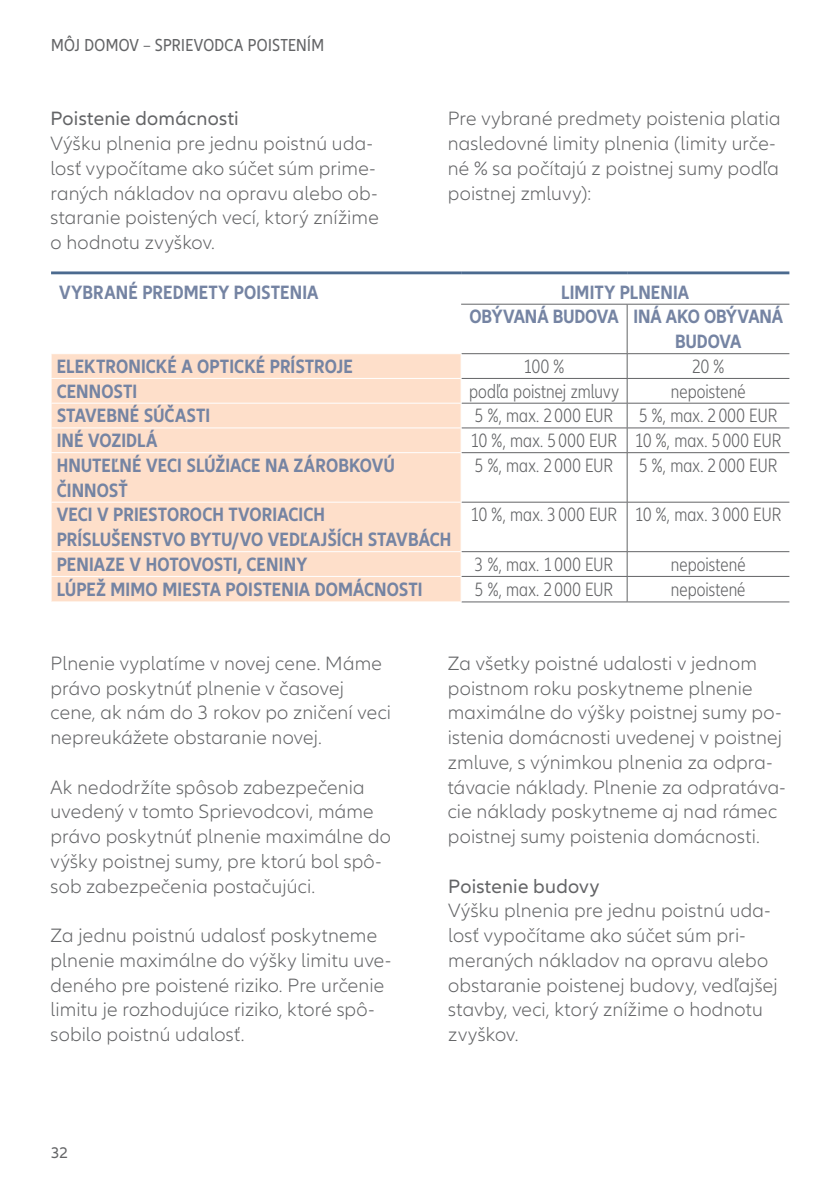
<style>
.page{position:relative;width:840px;height:1191px;background:#fff}
.page>*{position:absolute;margin:0;border:0;box-sizing:border-box;transform-origin:0 0}
.t1{font:300 20px/24.8px "Allianz Neo";letter-spacing:.01em;color:#636466}
.t2{font:700 condensed 20px/24.8px "Allianz Neo";letter-spacing:.005em;color:#7584a3}
.t3{font:300 condensed 20px "Allianz Neo";letter-spacing:.01em;color:#636466}
.t4{font:20px "Allianz Neo";letter-spacing:.01em;color:#636466}
.t5{font:condensed 18px "Allianz Neo";letter-spacing:.02em;color:#636466}
.t6{font:16px "Allianz Neo";color:#636466}
</style>
<div class="page">
<div style="left:52px;top:354px;width:408px;height:247px;background:#fedfca"></div>
<hr style="left:51px;top:378px;width:410px;height:1px;background:#fff">
<hr style="left:51px;top:403px;width:410px;height:1px;background:#fff">
<hr style="left:51px;top:427px;width:410px;height:1px;background:#fff">
<svg style="left:51px;top:354px;width:1px;height:98px"></svg>
<hr style="left:51px;top:452px;width:410px;height:1px;background:#fff">
<hr style="left:51px;top:501px;width:410px;height:1px;background:#fff">
<hr style="left:51px;top:551px;width:410px;height:1px;background:#fff">
<hr style="left:51px;top:271px;width:410px;height:3px;background:#4b6a8f">
<hr style="left:461px;top:271px;width:165px;height:3px;background:#4b6a8f">
<hr style="left:626px;top:271px;width:163px;height:3px;background:#4b6a8f">
<hr style="left:51px;top:576px;width:410px;height:1px;background:#fff">
<svg style="left:51px;top:552px;width:1px;height:49px"></svg>
<hr style="left:461px;top:304px;width:165px;height:1px;background:#636466">
<hr style="left:626px;top:304px;width:163px;height:1px;background:#636466">
<hr style="left:626px;top:304px;width:1px;height:49px;background:#636466">
<hr style="left:461px;top:353px;width:165px;height:1px;background:#636466">
<hr style="left:626px;top:353px;width:163px;height:1px;background:#636466">
<hr style="left:461px;top:378px;width:165px;height:1px;background:#636466">
<hr style="left:626px;top:378px;width:163px;height:1px;background:#636466">
<hr style="left:461px;top:403px;width:165px;height:1px;background:#636466">
<hr style="left:626px;top:403px;width:163px;height:1px;background:#636466">
<hr style="left:461px;top:427px;width:165px;height:1px;background:#636466">
<hr style="left:626px;top:427px;width:163px;height:1px;background:#636466">
<svg style="left:626px;top:354px;width:1px;height:98px"></svg>
<hr style="left:461px;top:452px;width:165px;height:1px;background:#636466">
<hr style="left:626px;top:452px;width:163px;height:1px;background:#636466">
<hr style="left:626px;top:453px;width:1px;height:49px;background:#636466">
<hr style="left:461px;top:502px;width:165px;height:1px;background:#636466">
<hr style="left:626px;top:502px;width:163px;height:1px;background:#636466">
<hr style="left:626px;top:502px;width:1px;height:49px;background:#636466">
<hr style="left:461px;top:551px;width:165px;height:1px;background:#636466">
<hr style="left:626px;top:551px;width:163px;height:1px;background:#636466">
<hr style="left:461px;top:576px;width:165px;height:1px;background:#636466">
<hr style="left:626px;top:576px;width:163px;height:1px;background:#636466">
<svg style="left:626px;top:552px;width:1px;height:49px"></svg>
<hr style="left:461px;top:601px;width:165px;height:1px;background:#636466">
<hr style="left:626px;top:601px;width:163px;height:1px;background:#636466">
<svg style="left:460px;top:354px;width:1px;height:98px"></svg>
<svg style="left:460px;top:552px;width:1px;height:49px"></svg>
<p class="t5" style="left:51px;top:35px;width:274px">MÔJ DOMOV – SPRIEVODCA POISTENÍM</p>
<p class="t4" style="left:51px;top:107px;width:190px">Poistenie domácnosti</p>
<p class="t1" style="left:51px;top:132px;width:329px">Výšku plnenia pre jednu poistnú uda&shy;losť vypočítame ako súčet súm prime&shy;raných nákladov na opravu alebo ob&shy;staranie poistených vecí, ktorý znížime o hodnotu zvyškov.</p>
<p class="t2" style="left:59px;top:280px;width:261px">VYBRANÉ PREDMETY POISTENIA</p>
<p class="t2" style="left:561px;top:280px;width:129px">LIMITY PLNENIA</p>
<p class="t2" style="left:469px;top:305px;width:315px">OBÝVANÁ BUDOVA INÁ AKO OBÝVANÁ</p>
<p class="t2" style="left:674px;top:329px;width:68px">BUDOVA</p>
<p class="t2" style="left:57px;top:354px;width:297px">ELEKTRONICKÉ A OPTICKÉ PRÍSTROJE</p>
<p class="t3" style="left:523px;top:355px;width:42px">100 %</p>
<p class="t3" style="left:692px;top:355px;width:33px">20 %</p>
<p class="t2" style="left:57px;top:379px;width:82px">CENNOSTI</p>
<p class="t3" style="left:469px;top:379px;width:151px">podľa poistnej zmluvy</p>
<p class="t3" style="left:670px;top:379px;width:76px">nepoistené</p>
<p class="t2" style="left:57px;top:404px;width:155px">STAVEBNÉ SÚČASTI</p>
<p class="t3" style="left:474px;top:404px;width:140px">5 %, max. 2000 EUR</p>
<p class="t3" style="left:638px;top:404px;width:140px">5 %, max. 2000 EUR</p>
<p class="t2" style="left:57px;top:428px;width:102px">INÉ VOZIDLÁ</p>
<p class="t3" style="left:470px;top:429px;width:312px">10 %, max. 5000 EUR 10 %, max. 5000 EUR</p>
<p class="t2" style="left:57px;top:453px;width:339px">HNUTEĽNÉ VECI SLÚŽIACE NA ZÁROBKOVÚ<br>ČINNOSŤ</p>
<p class="t3" style="left:474px;top:454px;width:140px">5 %, max. 2000 EUR</p>
<p class="t3" style="left:638px;top:454px;width:140px">5 %, max. 2000 EUR</p>
<p class="t2" style="left:57px;top:502px;width:396px">VECI V PRIESTOROCH TVORIACICH<br>PRÍSLUŠENSTVO BYTU/VO VEDĽAJŠÍCH STAVBÁCH</p>
<p class="t3" style="left:470px;top:503px;width:312px">10 %, max. 3000 EUR 10 %, max. 3000 EUR</p>
<p class="t2" style="left:57px;top:552px;width:252px">PENIAZE V HOTOVOSTI, CENINY</p>
<p class="t3" style="left:474px;top:553px;width:140px">3 %, max. 1000 EUR</p>
<p class="t3" style="left:670px;top:553px;width:76px">nepoistené</p>
<p class="t2" style="left:57px;top:577px;width:367px">LÚPEŽ MIMO MIESTA POISTENIA DOMÁCNOSTI</p>
<p class="t3" style="left:474px;top:577px;width:140px">5 %, max. 2000 EUR</p>
<p class="t3" style="left:670px;top:577px;width:76px">nepoistené</p>
<p class="t1" style="left:447px;top:107px;width:334px">Pre vybrané predmety poistenia platia nasledovné limity plnenia (limity urče&shy;né % sa počítajú z poistnej sumy podľa poistnej zmluvy):</p>
<p class="t1" style="left:50px;top:651px;width:342px">Plnenie vyplatíme v novej cene. Máme právo poskytnúť plnenie v časovej cene, ak nám do 3 rokov po zničení veci nepreukážete obstaranie novej.</p>
<p class="t1" style="left:50px;top:775px;width:341px">Ak nedodržíte spôsob zabezpečenia uvedený v tomto Sprievodcovi, máme právo poskytnúť plnenie maximálne do výšky poistnej sumy, pre ktorú bol spô&shy;sob zabezpečenia postačujúci.</p>
<p class="t1" style="left:50px;top:923px;width:342px">Za jednu poistnú udalosť poskytneme plnenie maximálne do výšky limitu uve&shy;deného pre poistené riziko. Pre určenie limitu je rozhodujúce riziko, ktoré spô&shy;sobilo poistnú udalosť.</p>
<p class="t6" style="left:51px;top:1143px;width:18px">32</p>
<p class="t1" style="left:447px;top:651px;width:339px">Za všetky poistné udalosti v jednom poistnom roku poskytneme plnenie maximálne do výšky poistnej sumy po&shy;istenia domácnosti uvedenej v poistnej zmluve, s výnimkou plnenia za odpra&shy;távacie náklady. Plnenie za odpratáva&shy;cie náklady poskytneme aj nad rámec poistnej sumy poistenia domácnosti.</p>
<p class="t4" style="left:448px;top:874px;width:152px">Poistenie budovy</p>
<p class="t1" style="left:448px;top:898px;width:331px">Výšku plnenia pre jednu poistnú uda&shy;losť vypočítame ako súčet súm pri&shy;meraných nákladov na opravu alebo obstaranie poistenej budovy, vedľajšej stavby, veci, ktorý znížime o hodnotu zvyškov.</p>
</div>
